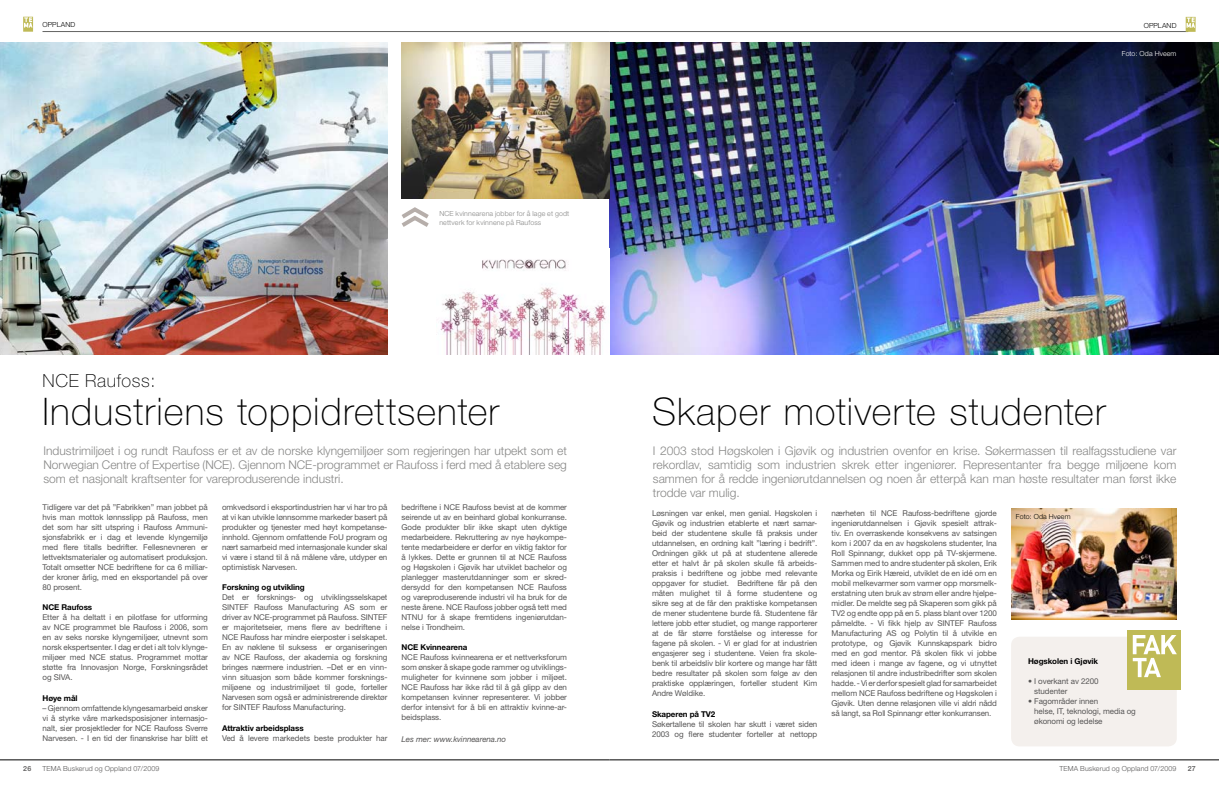
<style>
.page{position:relative;width:1219px;height:789px;background:#fff}
.page>*{position:absolute;margin:0;border:0;box-sizing:border-box;transform-origin:0 0}
.t1{font:100 38px "Helvetica Neue";letter-spacing:.03em;color:#000}
.t2{font:100 18px "Helvetica Neue";letter-spacing:.035em;color:#000}
.t3{font:300 12px/14px "Helvetica Neue";color:#878786;text-align:justify}
.t4{font:8px/10px "Helvetica Neue";letter-spacing:-.01em;color:#575656;text-align:justify}
.t5{font:700 8px "Helvetica Neue";letter-spacing:-.01em;color:#000}
.t6{font:italic 8px "Helvetica Neue";letter-spacing:-.01em;color:#575656}
.t7{font:300 7px/9px "Helvetica Neue";letter-spacing:.015em;color:#878786}
.t8{font:300 7px "Helvetica Neue";letter-spacing:.02em;color:#575656}
.t9{font:300 7px "Helvetica Neue";letter-spacing:.02em;color:#000}
.t10{font:300 7px "Helvetica Neue";color:#fff}
.t11{font:500 7px "Helvetica Neue";color:#575656}
</style>
<div class="page">
<hr style="left:43px;top:31px;width:566px;height:1px;background:#636362">
<svg style="left:23px;top:17px;width:10px;height:15px"></svg>
<hr style="left:0;top:759px;width:609px;height:1px;background:#000">
<hr style="left:609px;top:31px;width:579px;height:1px;background:#636362">
<hr style="left:609px;top:759px;width:610px;height:1px;background:#000">
<svg style="left:1186px;top:17px;width:10px;height:15px"></svg>
<img style="left:0;top:43px;width:387px;height:311px">
<img style="left:609px;top:43px;width:610px;height:311px">
<div style="left:1011px;top:636px;width:166px;height:110px;background:#f4f0ed;border-radius:9px"></div>
<div style="left:1128px;top:629px;width:53px;height:60px;background:#bfba56"></div>
<svg style="left:1133px;top:635px;width:44px;height:41px"></svg>
<svg style="left:401px;top:207px;width:28px;height:20px"></svg>
<img style="left:440px;top:259px;width:166px;height:95px">
<img style="left:402px;top:43px;width:207px;height:155px">
<img style="left:1011px;top:508px;width:165px;height:111px">
<p class="t9" style="left:43px;top:20px;width:34px">oppland</p>
<p class="t9" style="left:1144px;top:21px;width:34px">oppland</p>
<p class="t10" style="left:1122px;top:49px;width:56px">Foto: Oda Hveem</p>
<p class="t7" style="left:439px;top:209px;width:131px">NCE kvinnearena jobber for å lage et godt nettverk for kvinnene på Raufoss</p>
<h2 class="t2" style="left:43px;top:370px;width:114px">NCE Raufoss:</h2>
<h1 class="t1" style="left:43px;top:389px;width:458px">Industriens toppidrettsenter</h1>
<h1 class="t1" style="left:652px;top:389px;width:455px">Skaper motiverte studenter</h1>
<p class="t3" style="left:43px;top:443px;width:525px">Industrimiljøet i og rundt Raufoss er et av de norske klyngemiljøer som regjeringen har utpekt som et Norwegian Centre of Expertise (NCE). Gjennom NCE-programmet er Raufoss i ferd med å etablere seg som et nasjonalt kraftsenter for vareproduserende industri.</p>
<p class="t3" style="left:653px;top:443px;width:525px">I 2003 stod Høgskolen i Gjøvik og industrien ovenfor en krise. Søkermassen til realfagsstudiene var rekordlav, samtidig som industrien skrek etter ingeniører. Representanter fra begge miljøene kom sammen for å redde ingeniørutdannelsen og noen år etterpå kan man høste resultater man først ikke trodde var mulig.</p>
<p class="t9" style="left:1016px;top:512px;width:56px">Foto: Oda Hveem</p>
<p class="t4" style="left:43px;top:501px;width:167px">Tidligere var det på ”Fabrikken” man jobbet på hvis man mottok lønnsslipp på Raufoss, men det som har sitt utspring i Raufoss Ammuni&shy;sjonsfabrikk er i dag et levende klyngemiljø med flere titalls bedrifter. Fellesnevneren er lettvektsmaterialer og automatisert produksjon.<br>Totalt omsetter NCE bedriftene for ca 6 milliar&shy;der kroner årlig, med en eksportandel på over 80 prosent.</p>
<p class="t5" style="left:43px;top:602px;width:51px">NCE Raufoss</p>
<p class="t4" style="left:43px;top:612px;width:167px">Etter å ha deltatt i en pilotfase for utforming av NCE programmet ble Raufoss i 2006, som en av seks norske klyngemiljøer, utnevnt som norsk ekspertsenter. I dag er det i alt tolv klynge&shy;miljøer med NCE status. Programmet mottar støtte fra Innovasjon Norge, Forskningsrådet og SIVA.</p>
<p class="t5" style="left:43px;top:692px;width:37px">Høye mål</p>
<p class="t4" style="left:43px;top:702px;width:167px">– Gjennom omfattende klyngesamarbeid ønsker vi å styrke våre markedsposisjoner internasjo&shy;nalt, sier prosjektleder for NCE Raufoss Sverre Narvesen. - I en tid der finanskrise har blitt et</p>
<p class="t4" style="left:222px;top:501px;width:167px">omkvedsord i eksportindustrien har vi har tro på at vi kan utvikle lønnsomme markeder basert på produkter og tjenester med høyt kompetanse&shy;innhold. Gjennom omfattende FoU program og nært samarbeid med internasjonale kunder skal vi være i stand til å nå målene våre, utdyper en optimistisk Narvesen.</p>
<p class="t5" style="left:222px;top:582px;width:84px">Forskning og utvikling</p>
<p class="t4" style="left:222px;top:592px;width:167px">Det er forsknings- og utviklingsselskapet SINTEF Raufoss Manufacturing AS som er driver av NCE-programmet på Raufoss. SINTEF er majoritetseier, mens flere av bedriftene i NCE Raufoss har mindre eierposter i selskapet.<br>En av nøklene til suksess er organiseringen av NCE Raufoss, der akademia og forskning bringes nærmere industrien. –Det er en vinn&shy;vinn situasjon som både kommer forsknings&shy;miljøene og industrimiljøet til gode, forteller Narvesen som også er administrerende direktør for SINTEF Raufoss Manufacturing.</p>
<p class="t5" style="left:222px;top:722px;width:83px">Attraktiv arbeidsplass</p>
<p class="t4" style="left:222px;top:732px;width:167px">Ved å levere markedets beste produkter har</p>
<p class="t4" style="left:402px;top:501px;width:167px">bedriftene i NCE Raufoss bevist at de kommer seirende ut av en beinhard global konkurranse.<br>Gode produkter blir ikke skapt uten dyktige medarbeidere. Rekruttering av nye høykompe&shy;tente medarbeidere er derfor en viktig faktor for å lykkes. Dette er grunnen til at NCE Raufoss og Høgskolen i Gjøvik har utviklet bachelor og planlegger masterutdanninger som er skred&shy;dersydd for den kompetansen NCE Raufoss og vareproduserende industri vil ha bruk for de neste årene. NCE Raufoss jobber også tett med NTNU for å skape fremtidens ingeniørutdan&shy;nelse i Trondheim.</p>
<p class="t5" style="left:402px;top:642px;width:67px">NCE Kvinnearena</p>
<p class="t4" style="left:402px;top:652px;width:167px">NCE Raufoss kvinnearena er et nettverksforum som ønsker å skape gode rammer og utviklings&shy;muligheter for kvinnene som jobber i miljøet.<br>NCE Raufoss har ikke råd til å gå glipp av den kompetansen kvinner representerer. Vi jobber derfor intensivt for å bli en attraktiv kvinne-ar&shy;beidsplass.</p>
<p class="t6" style="left:402px;top:734px;width:106px">Les mer: www.kvinnearena.no</p>
<p class="t4" style="left:831px;top:508px;width:167px">nærheten til NCE Raufoss-bedriftene gjorde ingeniørutdannelsen i Gjøvik spesielt attrak&shy;tiv. En overraskende konsekvens av satsingen kom i 2007 da en av høgskolens studenter, Ina Roll Spinnangr, dukket opp på TV-skjermene.<br>Sammen med to andre studenter på skolen, Erik Morka og Eirik Hæreid, utviklet de en idé om en mobil melkevarmer som varmer opp morsmelk&shy;erstatning uten bruk av strøm eller andre hjelpe&shy;midler. De meldte seg på Skaperen som gikk på TV2 og endte opp på en 5. plass blant over 1200 påmeldte. - Vi fikk hjelp av SINTEF Raufoss Manufacturing AS og Polytin til å utvikle en prototype, og Gjøvik Kunnskapspark bidro med en god mentor. På skolen fikk vi jobbe med ideen i mange av fagene, og vi utnyttet relasjonen til andre industribedrifter som skolen hadde. - Vi er derfor spesielt glad for samarbeidet mellom NCE Raufoss bedriftene og Høgskolen i Gjøvik. Uten denne relasjonen ville vi aldri nådd så langt, sa Roll Spinnangr etter konkurransen.</p>
<p class="t4" style="left:652px;top:508px;width:167px">Løsningen var enkel, men genial. Høgskolen i Gjøvik og industrien etablerte et nært samar&shy;beid der studentene skulle få praksis under utdannelsen, en ordning kalt ”læring i bedrift”.<br>Ordningen gikk ut på at studentene allerede etter et halvt år på skolen skulle få arbeids&shy;praksis i bedriftene og jobbe med relevante oppgaver for studiet. Bedriftene får på den måten mulighet til å forme studentene og sikre seg at de får den praktiske kompetansen de mener studentene burde få. Studentene får lettere jobb etter studiet, og mange rapporterer at de får større forståelse og interesse for fagene på skolen. - Vi er glad for at industrien engasjerer seg i studentene. Veien fra skole&shy;benk til arbeidsliv blir kortere og mange har fått bedre resultater på skolen som følge av den praktiske opplæringen, forteller student Kim Andre Wøldike.</p>
<p class="t5" style="left:652px;top:708px;width:65px">Skaperen på TV2</p>
<p class="t4" style="left:652px;top:718px;width:167px">Søkertallene til skolen har skutt i været siden<br>2003 og flere studenter forteller at nettopp</p>
<p class="t5" style="left:1028px;top:655px;width:72px">Høgskolen i Gjøvik</p>
<p class="t4" style="left:1034px;top:675px;width:66px;text-indent:-6px">• I overkant av 2200 studenter</p>
<p class="t4" style="left:1034px;top:695px;width:103px;text-align:left;text-indent:-6px">• Fagområder innen<br>helse, IT, teknologi, media og økonomi og ledelse</p>
<p class="t11" style="left:23px;top:763px;width:9px">26</p>
<p class="t8" style="left:43px;top:763px;width:118px">TEMA Buskerud og Oppland 07/2009</p>
<p class="t8" style="left:1060px;top:763px;width:118px">TEMA Buskerud og Oppland 07/2009</p>
<p class="t11" style="left:1188px;top:763px;width:9px">27</p>
</div>
